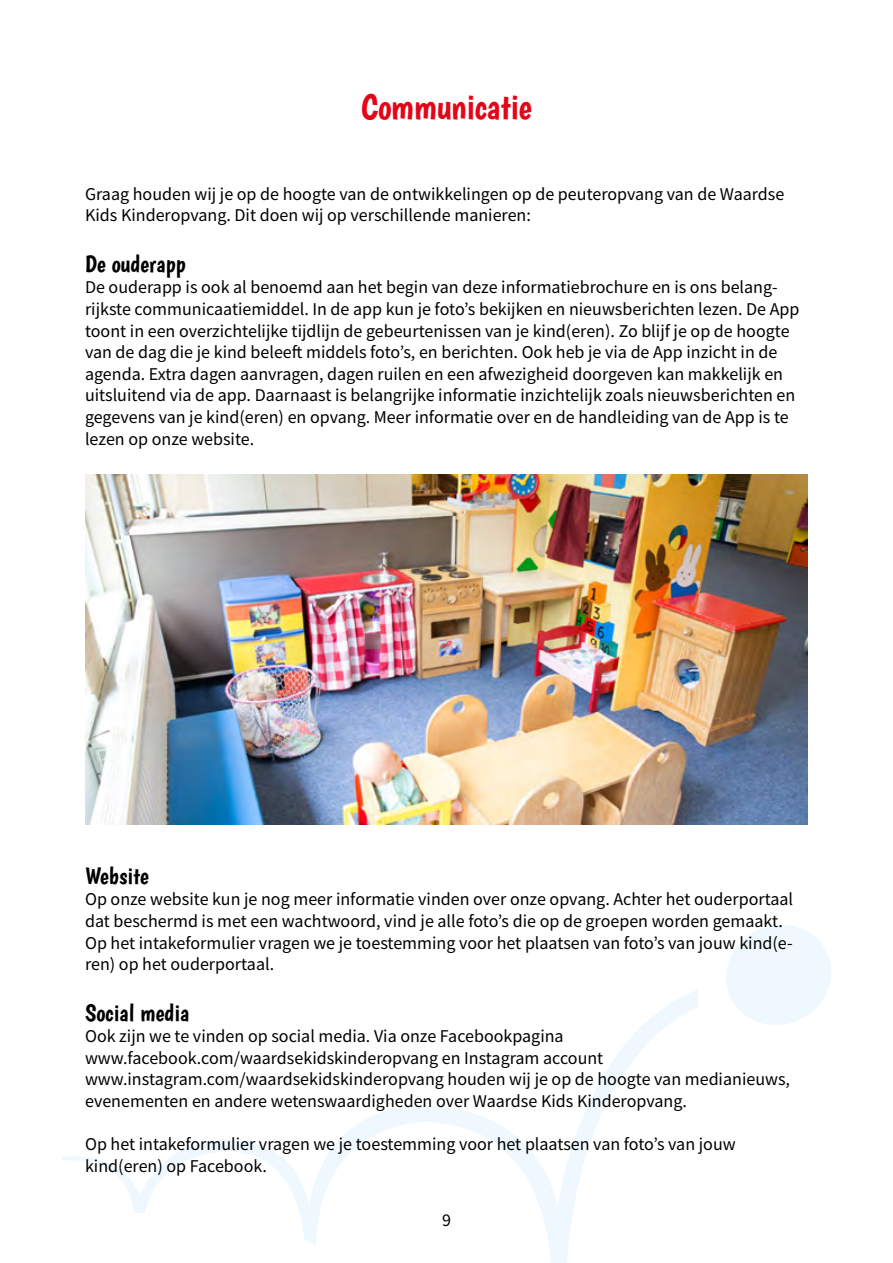
<style>
.page{position:relative;width:893px;height:1263px;background:#fff}
.page>*{position:absolute;margin:0;border:0;box-sizing:border-box;transform-origin:0 0}
.t1{font:36px "Boogaloo";letter-spacing:-.01em;color:#e30617}
.t2{font:24px "Boogaloo";color:#000}
.t3{font:18px/21.6px "Source Sans Pro";color:#000}
</style>
<div class="page">
<svg style="left:62px;top:990px;width:636px;height:273px"></svg>
<svg style="left:726px;top:925px;width:105px;height:100px"></svg>
<img style="left:85px;top:474px;width:723px;height:351px">
<h1 class="t1" style="left:361px;top:85px;width:172px">Communicatie</h1>
<p class="t3" style="left:85px;top:183px;width:701px">Graag houden wij je op de hoogte van de ontwikkelingen op de peuteropvang van de Waardse<br>Kids Kinderopvang. Dit doen wij op verschillende manieren:</p>
<h2 class="t2" style="left:85px;top:249px;width:102px">De ouderapp</h2>
<p class="t3" style="left:85px;top:276px;width:716px">De ouderapp is ook al benoemd aan het begin van deze informatiebrochure en is ons belang&shy;rijkste communicaatiemiddel. In de app kun je foto’s bekijken en nieuwsberichten lezen. De App toont in een overzichtelijke tijdlijn de gebeurtenissen van je kind(eren). Zo blijf je op de hoogte van de dag die je kind beleeft middels foto’s, en berichten. Ook heb je via de App inzicht in de agenda. Extra dagen aanvragen, dagen ruilen en een afwezigheid doorgeven kan makkelijk en uitsluitend via de app. Daarnaast is belangrijke informatie inzichtelijk zoals nieuwsberichten en gegevens van je kind(eren) en opvang. Meer informatie over en de handleiding van de App is te lezen op onze website.</p>
<h2 class="t2" style="left:85px;top:861px;width:65px">Website</h2>
<p class="t3" style="left:85px;top:888px;width:710px">Op onze website kun je nog meer informatie vinden over onze opvang. Achter het ouderportaal dat beschermd is met een wachtwoord, vind je alle foto’s die op de groepen worden gemaakt.<br>Op het intakeformulier vragen we je toestemming voor het plaatsen van foto’s van jouw kind(e&shy;ren) op het ouderportaal.</p>
<h2 class="t2" style="left:85px;top:998px;width:106px">Social media</h2>
<p class="t3" style="left:85px;top:1025px;width:706px">Ook zijn we te vinden op social media. Via onze Facebookpagina www.facebook.com/waardsekidskinderopvang en Instagram account www.instagram.com/waardsekidskinderopvang houden wij je op de hoogte van medianieuws, evenementen en andere wetenswaardigheden over Waardse Kids Kinderopvang.</p>
<p class="t3" style="left:85px;top:1133px;width:652px">Op het intakeformulier vragen we je toestemming voor het plaatsen van foto’s van jouw kind(eren) op Facebook.</p>
<p class="t3" style="left:442px;top:1209px;width:10px">9</p>
</div>
